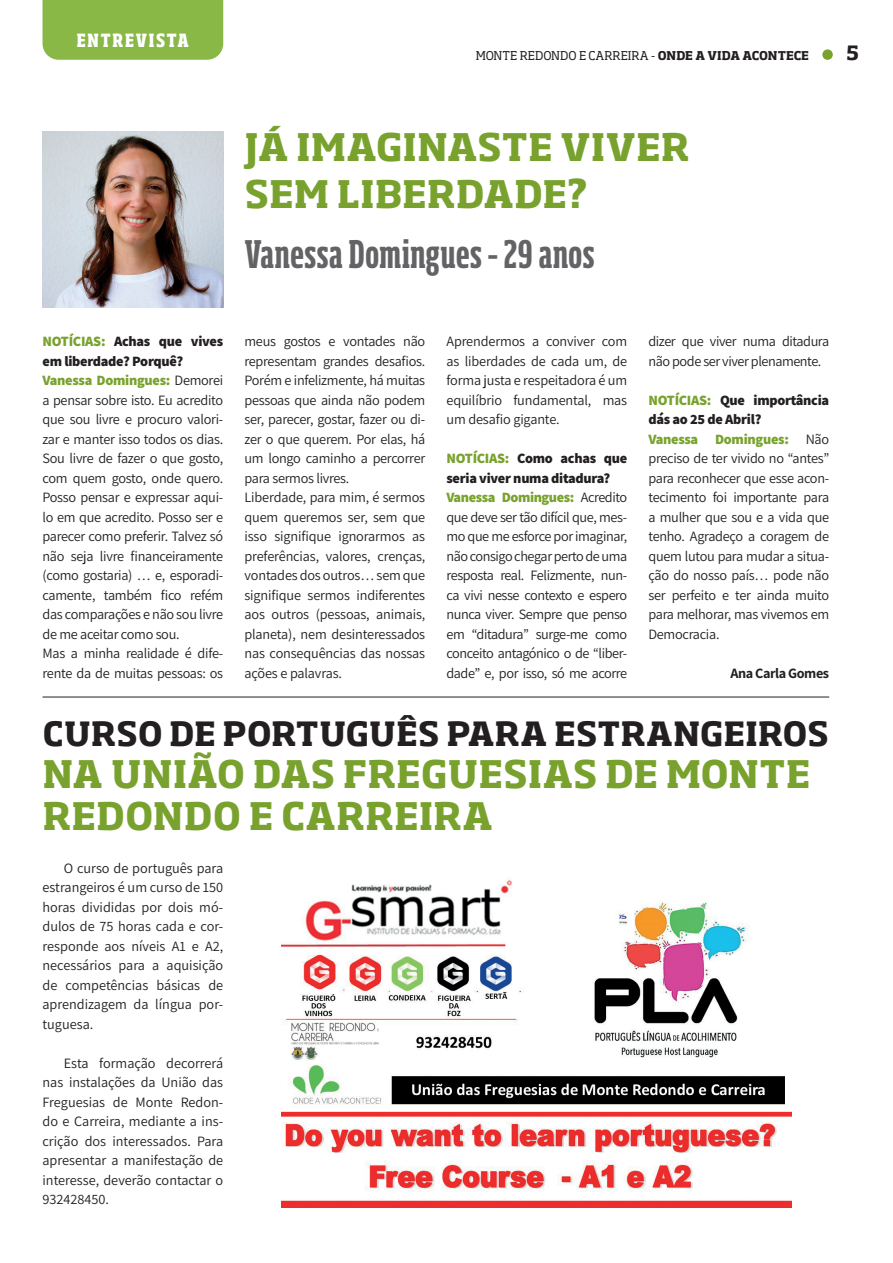
<style>
.page{position:relative;width:893px;height:1263px;background:#fff}
.page>*{position:absolute;margin:0;border:0;box-sizing:border-box;transform-origin:0 0}
.t1{font:700 37.5px/46.5px "Soho Pro";letter-spacing:.015em;color:#78a22d}
.t2{font:700 extra-condensed 37.5px "Soho Pro";letter-spacing:-.005em;color:#636366}
.t3{font:700 33px "Soho Pro";letter-spacing:.015em;color:#231f20}
.t4{font:700 19.5px "Soho Pro";color:#231f20}
.t5{font:800 condensed 18px "Soho Pro";letter-spacing:.105em;color:#fff;scale:.96 1}
.t6{font:14.25px/19.5px "Assistant";letter-spacing:-.02em;color:#231f20}
.t7{font:700 14.25px "Assistant";letter-spacing:-.03em;color:#231f20}
.t8{font:12px "Soho Pro";color:#231f20}
.s1{font-weight:700}
.s2{font-weight:800;color:#78a22d}
.s3{font-weight:800}
</style>
<div class="page">
<div style="left:43px;top:0;width:180px;height:60px;background:#89b847"></div>
<div style="left:822px;top:49px;width:11px;height:11px;background:#78a22d;border-radius:50%"></div>
<img style="left:43px;top:132px;width:180px;height:175px">
<hr style="left:43px;top:697px;width:786px;height:1px;background:#231f20">
<img style="left:282px;top:878px;width:510px;height:330px">
<p class="t5" style="left:77px;top:28px;width:118px">ENTREVISTA</p>
<p class="t8" style="left:476px;top:47px;width:335px">MONTE REDONDO E CARREIRA - <span class="s1">ONDE A VIDA ACONTECE</span></p>
<h3 class="t4" style="left:846px;top:39px;width:14px">5</h3>
<h1 class="t1" style="left:245px;top:121px;width:446px">JÁ IMAGINASTE VIVER<br>SEM LIBERDADE?</h1>
<h1 class="t2" style="left:244px;top:230px;width:352px">Vanessa Domingues – 29 anos</h1>
<p class="t6" style="left:43px;top:331px;width:182px"><span class="s2">NOTÍCIAS:</span> <span class="s3">Achas que vives em liberdade? Porquê?<br></span><span class="s2">Vanessa Domingues:</span> Demorei a pensar sobre isto. Eu acredito que sou livre e procuro valori&shy;zar e manter isso todos os dias.<br>Sou livre de fazer o que gosto, com quem gosto, onde quero.<br>Posso pensar e expressar aqui&shy;lo em que acredito. Posso ser e parecer como preferir. Talvez só não seja livre financeiramente (como gostaria) … e, esporadi&shy;camente, também fico refém das comparações e não sou livre de me aceitar como sou.<br>Mas a minha realidade é dife&shy;rente da de muitas pessoas: os</p>
<p class="t6" style="left:244px;top:331px;width:182px">meus gostos e vontades não representam grandes desafios.<br>Porém e infelizmente, há muitas pessoas que ainda não podem ser, parecer, gostar, fazer ou di&shy;zer o que querem. Por elas, há um longo caminho a percorrer para sermos livres.<br>Liberdade, para mim, é sermos quem queremos ser, sem que isso signifique ignorarmos as preferências, valores, crenças, vontades dos outros… sem que signifique sermos indiferentes aos outros (pessoas, animais, planeta), nem desinteressados nas consequências das nossas ações e palavras.</p>
<p class="t6" style="left:446px;top:331px;width:182px;text-align:justify">Aprendermos a conviver com as liberdades de cada um, de forma justa e respeitadora é um equilíbrio fundamental, mas um desafio gigante.</p>
<p class="t6" style="left:648px;top:331px;width:182px">dizer que viver numa ditadura não pode ser viver plenamente.</p>
<p class="t6" style="left:648px;top:389px;width:182px"><span class="s2">NOTÍCIAS:</span> <span class="s3">Que importância dás ao 25 de Abril?<br></span><span class="s2">Vanessa Domingues:</span> Não preciso de ter vivido no “antes” para reconhecer que esse acon&shy;tecimento foi importante para a mulher que sou e a vida que tenho. Agradeço a coragem de quem lutou para mudar a situa&shy;ção do nosso país… pode não ser perfeito e ter ainda muito para melhorar, mas vivemos em<br>Democracia.</p>
<p class="t7" style="left:730px;top:663px;width:100px">Ana Carla Gomes</p>
<h2 class="t3" style="left:43px;top:710px;width:788px">CURSO DE PORTUGUÊS PARA ESTRANGEIROS</h2>
<h1 class="t1" style="left:43px;top:751px;width:769px;line-height:42px">NA UNIÃO DAS FREGUESIAS DE MONTE<br>REDONDO E CARREIRA</h1>
<p class="t6" style="left:43px;top:858px;width:182px;text-align:justify;text-indent:21px">O curso de português para estrangeiros é um curso de 150 horas divididas por dois mó&shy;dulos de 75 horas cada e cor&shy;responde aos níveis A1 e A2, necessários para a aquisição de competências básicas de aprendizagem da língua por&shy;tuguesa.</p>
<p class="t6" style="left:43px;top:1053px;width:182px;text-align:justify;text-indent:21px">Esta formação decorrerá nas instalações da União das Freguesias de Monte Redon&shy;do e Carreira, mediante a ins&shy;crição dos interessados. Para apresentar a manifestação de interesse, deverão contactar o 932428450.</p>
<p class="t6" style="left:446px;top:448px;width:182px"><span class="s2">NOTÍCIAS:</span> <span class="s3">Como achas que seria viver numa ditadura?<br></span><span class="s2">Vanessa Domingues:</span> Acredito que deve ser tão difícil que, mes&shy;mo que me esforce por imaginar, não consigo chegar perto de uma resposta real. Felizmente, nun&shy;ca vivi nesse contexto e espero nunca viver. Sempre que penso em “ditadura” surge-me como conceito antagónico o de “liber&shy;dade” e, por isso, só me acorre</p>
</div>
